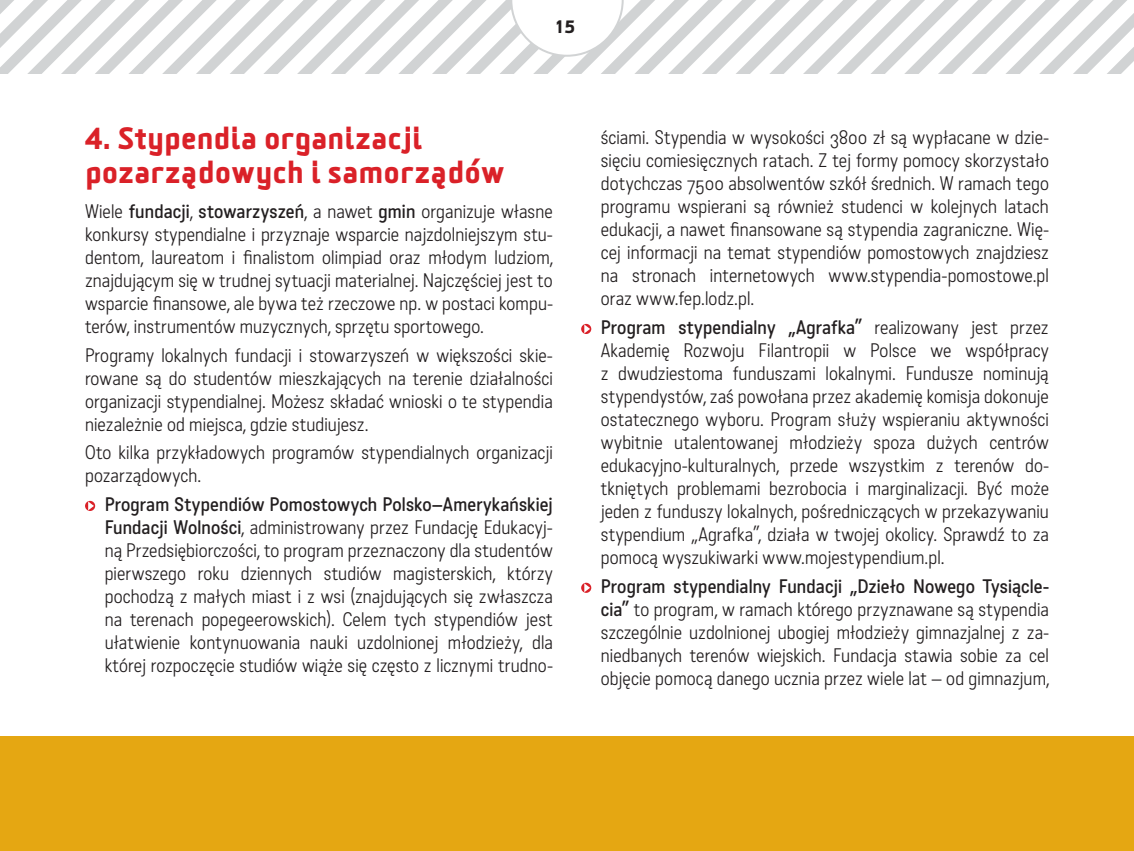
<style>
.page{position:relative;width:1134px;height:851px;background:#fff}
.page>*{position:absolute;margin:0;border:0;box-sizing:border-box;transform-origin:0 0}
.t1{font:900 30px/34px "Sommet";color:#da2128}
.t2{font:300 19px/23px "Katarine Std";letter-spacing:.005em;color:#231f20;text-align:justify}
.t3{font:900 18px "Sommet";color:#231f20}
.s1{font-weight:500}
</style>
<div class="page">
<div style="left:85px;top:501px;width:10px;height:10px;background:#da2128;border-radius:50%"></div>
<svg style="left:88px;top:501px;width:6px;height:9px"></svg>
<div style="left:581px;top:324px;width:10px;height:10px;background:#da2128;border-radius:50%"></div>
<svg style="left:584px;top:324px;width:6px;height:9px"></svg>
<svg style="left:581px;top:582px;width:10px;height:10px"></svg>
<svg style="left:584px;top:583px;width:6px;height:9px"></svg>
<svg style="left:0;top:0;width:1134px;height:74px"></svg>
<svg style="left:510px;top:0;width:114px;height:57px"></svg>
<div style="left:0;top:736px;width:1134px;height:114px;background:#e5a712"></div>
<p class="t3" style="left:555px;top:20px;width:22px">15</p>
<h1 class="t1" style="left:85px;top:125px;width:421px">4. Stypendia organizacji pozarządowych i samorządów</h1>
<p class="t2" style="left:85px;top:201px;width:469px">Wiele <span class="s1">fundacji</span>, <span class="s1">stowarzyszeń</span>, a nawet <span class="s1">gmin</span> organizuje własne konkursy stypendialne i przyznaje wsparcie najzdolniejszym stu&shy;dentom, laureatom i finalistom olimpiad oraz młodym ludziom, znajdującym się w trudnej sytuacji materialnej. Najczęściej jest to wsparcie finansowe, ale bywa też rzeczowe np. w postaci kompu&shy;terów, instrumentów muzycznych, sprzętu sportowego.</p>
<p class="t2" style="left:85px;top:345px;width:469px">Programy lokalnych fundacji i stowarzyszeń w większości skie&shy;rowane są do studentów mieszkających na terenie działalności organizacji stypendialnej. Możesz składać wnioski o te stypendia niezależnie od miejsca, gdzie studiujesz.</p>
<p class="t2" style="left:85px;top:443px;width:469px">Oto kilka przykładowych programów stypendialnych organizacji pozarządowych.</p>
<p class="t2" style="left:105px;top:494px;width:450px"><span class="s1">Program Stypendiów Pomostowych Polsko–Amerykańskiej Fundacji Wolności</span>, administrowany przez Fundację Edukacyj&shy;ną Przedsiębiorczości, to program przeznaczony dla studentów pierwszego roku dziennych studiów magisterskich, którzy pochodzą z małych miast i z wsi (znajdujących się zwłaszcza na terenach popegeerowskich). Celem tych stypendiów jest ułatwienie kontynuowania nauki uzdolnionej młodzieży, dla której rozpoczęcie studiów wiąże się często z licznymi trudno-</p>
<p class="t2" style="left:601px;top:128px;width:450px">ściami. Stypendia w wysokości 3800 zł są wypłacane w dzie&shy;sięciu comiesięcznych ratach. Z tej formy pomocy skorzystało dotychczas 7500 absolwentów szkół średnich. W ramach tego programu wspierani są również studenci w kolejnych latach edukacji, a nawet finansowane są stypendia zagraniczne. Wię&shy;cej informacji na temat stypendiów pomostowych znajdziesz na stronach internetowych www.stypendia-pomostowe.pl oraz www.fep.lodz.pl.</p>
<p class="t2" style="left:601px;top:317px;width:450px"><span class="s1">Program stypendialny „Agrafka”</span> realizowany jest przez Akademię Rozwoju Filantropii w Polsce we współpracy z dwudziestoma funduszami lokalnymi. Fundusze nominują stypendystów, zaś powołana przez akademię komisja dokonuje ostatecznego wyboru. Program służy wspieraniu aktywności wybitnie utalentowanej młodzieży spoza dużych centrów edukacyjno-kulturalnych, przede wszystkim z terenów do&shy;tkniętych problemami bezrobocia i marginalizacji. Być może jeden z funduszy lokalnych, pośredniczących w przekazywaniu stypendium „Agrafka”, działa w twojej okolicy. Sprawdź to za pomocą wyszukiwarki www.mojestypendium.pl.</p>
<p class="t2" style="left:601px;top:576px;width:450px"><span class="s1">Program stypendialny Fundacji „Dzieło Nowego Tysiącle&shy;cia”</span> to program, w ramach którego przyznawane są stypendia szczególnie uzdolnionej ubogiej młodzieży gimnazjalnej z za&shy;niedbanych terenów wiejskich. Fundacja stawia sobie za cel objęcie pomocą danego ucznia przez wiele lat – od gimnazjum,</p>
</div>
